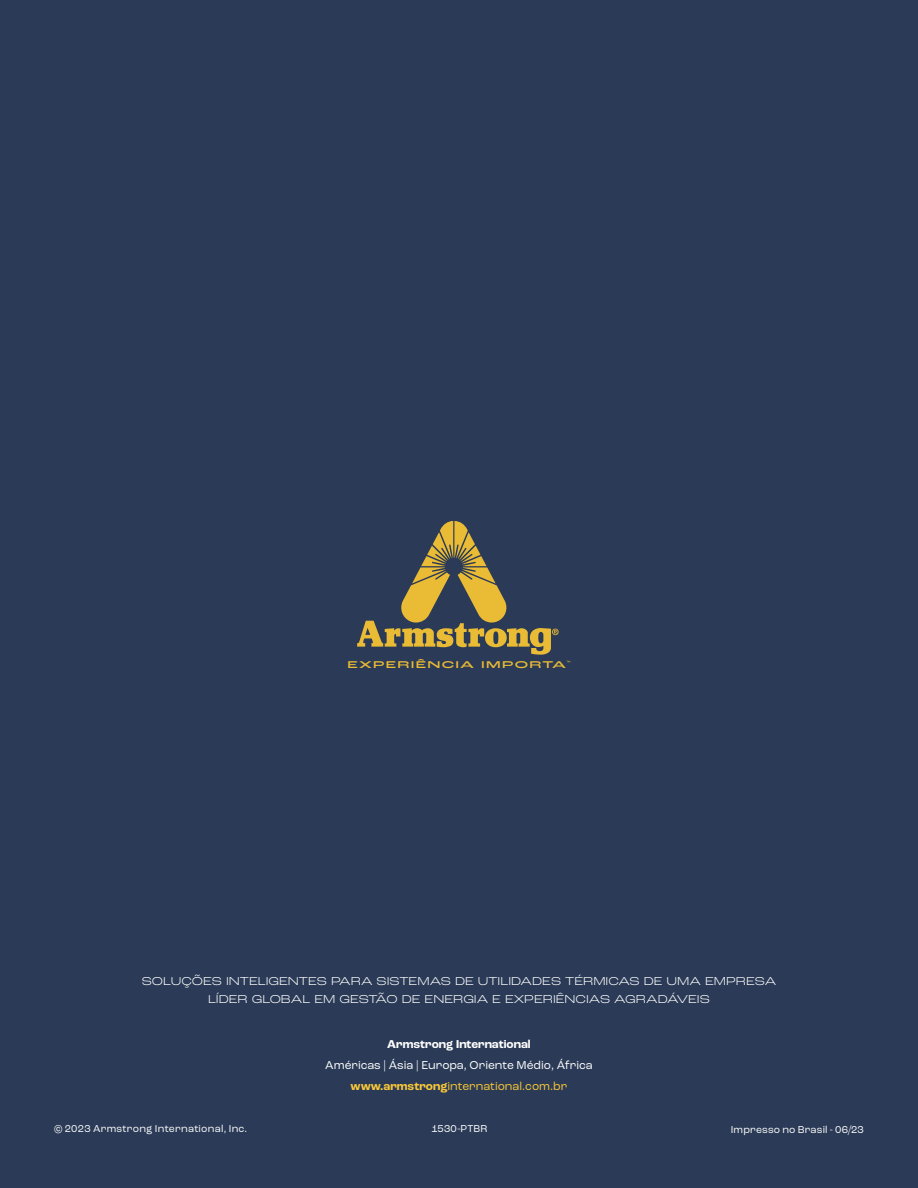
<style>
.page{position:relative;width:918px;height:1188px;background:#2b3b57}
.page>*{position:absolute;margin:0;border:0;box-sizing:border-box;transform-origin:0 0}
.t1{font:300 expanded 12px/18px "Roc Grotesk";color:#fff;text-align:center}
.t2{font:12px "Roc Grotesk";color:#fff}
.t3{font:12px "Roc Grotesk";color:#fac837}
.t4{font:700 12px "Roc Grotesk";color:#fff}
.t5{font:10.5px "Roc Grotesk";letter-spacing:.02em;color:#fff}
.t6{font:500 10.35px "Roc Grotesk Extra Wide";letter-spacing:.12em;color:#eabb34}
.s1{font-weight:700}
</style>
<div class="page">
<svg style="left:357px;top:521px;width:202px;height:134px"></svg>
<p class="t6" style="left:347px;top:658px;width:220px">EXPERIÊNCIA IMPORTA</p>
<p class="t1" style="left:142px;top:972px;width:636px">SOLUÇÕES INTELIGENTES PARA SISTEMAS DE UTILIDADES TÉRMICAS DE UMA EMPRESA<br>LÍDER GLOBAL EM GESTÃO DE ENERGIA E EXPERIÊNCIAS AGRADÁVEIS</p>
<p class="t4" style="left:387px;top:1036px;width:145px">Armstrong International</p>
<p class="t2" style="left:325px;top:1058px;width:269px">Américas | Ásia | Europa, Oriente Médio, África</p>
<p class="t3" style="left:351px;top:1079px;width:218px"><span class="s1">www.armstrong</span>international.com.br</p>
<p class="t5" style="left:54px;top:1122px;width:195px">© 2023 Armstrong International, Inc.</p>
<p class="t5" style="left:431px;top:1122px;width:58px">1530-PTBR</p>
<p class="t5" style="left:731px;top:1124px;width:135px">Impresso no Brasil - 06/23</p>
</div>
